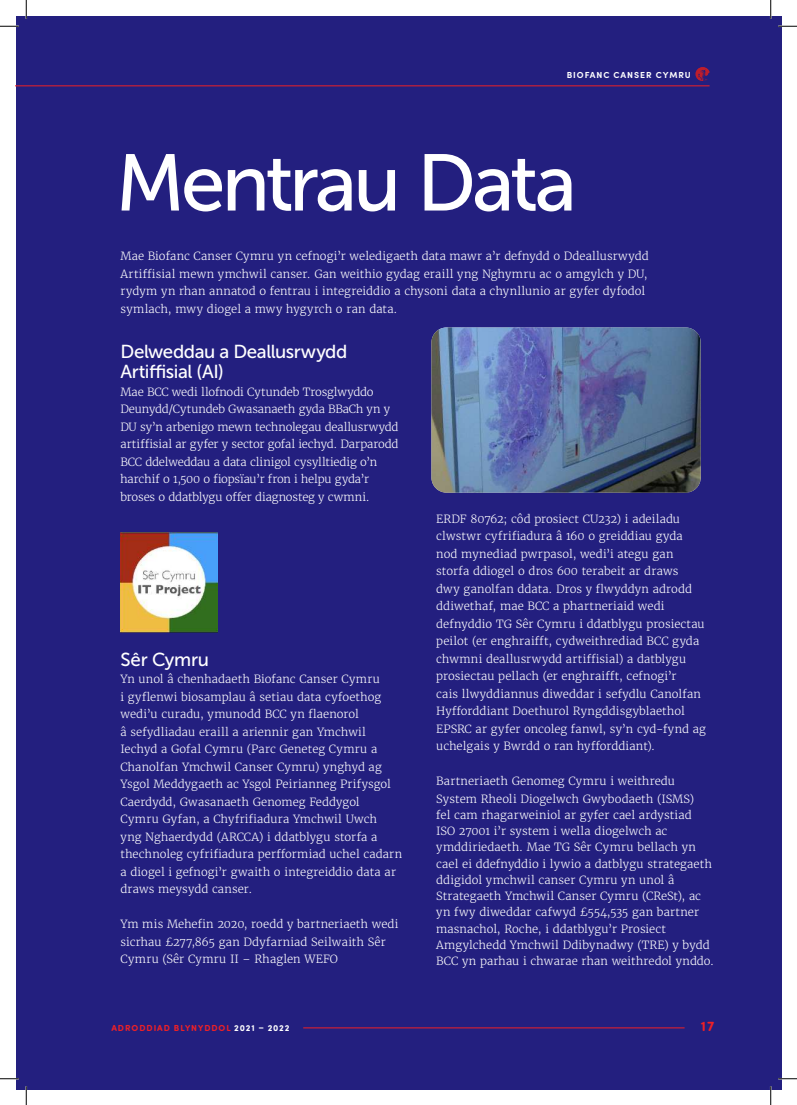
<style>
.page{position:relative;width:797px;height:1105px;background:#fff}
.page>*{position:absolute;margin:0;border:0;box-sizing:border-box;transform-origin:0 0}
.t1{font:80px "Museo Sans 500";letter-spacing:-.05em;color:#fff}
.t2{font:18.75px/20px "Museo Sans 500";letter-spacing:-.025em;color:#fff}
.t3{font:700 13.75px "Sofia Pro Soft";color:#ee2026}
.t4{font:300 11.25px/17.5px "Merriweather";letter-spacing:.005em;color:#fff}
.t5{font:300 11.25px/17.5px "Merriweather";letter-spacing:-.015em;color:#fff}
.t6{font:700 8.75px "Sofia Pro Soft";letter-spacing:.11em;color:#ee2026}
.t7{font:700 8.75px "Sofia Pro";letter-spacing:.11em;color:#fff}
.s1{color:#fff}
</style>
<div class="page">
<div style="left:16px;top:16px;width:765px;height:1073px;background:#231f7f"></div>
<hr style="left:16px;top:86px;width:693px;height:1px;background:#ee2026">
<hr style="left:303px;top:1028px;width:381px;height:1px;background:#ee2026">
<svg style="left:695px;top:67px;width:14px;height:14px"></svg>
<img style="left:120px;top:533px;width:97px;height:100px">
<img style="left:431px;top:327px;width:269px;height:166px">
<svg style="left:0;top:25px;width:19px;height:2px"></svg>
<svg style="left:778px;top:25px;width:19px;height:2px"></svg>
<svg style="left:0;top:1078px;width:19px;height:1px"></svg>
<svg style="left:778px;top:1078px;width:19px;height:1px"></svg>
<svg style="left:25px;top:0;width:2px;height:19px"></svg>
<svg style="left:25px;top:1086px;width:2px;height:19px"></svg>
<svg style="left:770px;top:0;width:1px;height:19px"></svg>
<svg style="left:770px;top:1086px;width:1px;height:19px"></svg>
<p class="t7" style="left:566px;top:68px;width:126px">BIOFANC CANSER CYMRU</p>
<h1 class="t1" style="left:116px;top:139px;width:463px">Mentrau Data</h1>
<p class="t4" style="left:120px;top:247px;width:529px">Mae Biofanc Canser Cymru yn cefnogi’r weledigaeth data mawr a’r defnydd o Ddeallusrwydd Artiffisial mewn ymchwil canser. Gan weithio gydag eraill yng Nghymru ac o amgylch y DU, rydym yn rhan annatod o fentrau i integreiddio a chysoni data a chynllunio ar gyfer dyfodol symlach, mwy diogel a mwy hygyrch o ran data.</p>
<h2 class="t2" style="left:120px;top:342px;width:228px">Delweddau a Deallusrwydd<br>Artiffisial (AI)</h2>
<p class="t5" style="left:120px;top:383px;width:279px">Mae BCC wedi llofnodi Cytundeb Trosglwyddo Deunydd/Cytundeb Gwasanaeth gyda BBaCh yn y DU sy’n arbenigo mewn technolegau deallusrwydd artiffisial ar gyfer y sector gofal iechyd. Darparodd BCC ddelweddau a data clinigol cysylltiedig o’n harchif o 1,500 o fiopsïau’r fron i helpu gyda’r broses o ddatblygu offer diagnosteg y cwmni.</p>
<h2 class="t2" style="left:120px;top:649px;width:90px">Sêr Cymru</h2>
<p class="t4" style="left:120px;top:670px;width:283px">Yn unol â chenhadaeth Biofanc Canser Cymru<br>i gyflenwi biosamplau â setiau data cyfoethog wedi’u curadu, ymunodd BCC yn flaenorol<br>â sefydliadau eraill a ariennir gan Ymchwil Iechyd a Gofal Cymru (Parc Geneteg Cymru a Chanolfan Ymchwil Canser Cymru) ynghyd ag Ysgol Meddygaeth ac Ysgol Peirianneg Prifysgol Caerdydd, Gwasanaeth Genomeg Feddygol<br>Cymru Gyfan, a Chyfrifiadura Ymchwil Uwch<br>yng Nghaerdydd (ARCCA) i ddatblygu storfa a thechnoleg cyfrifiadura perfformiad uchel cadarn a diogel i gefnogi’r gwaith o integreiddio data ar draws meysydd canser.</p>
<p class="t4" style="left:120px;top:915px;width:279px">Ym mis Mehefin 2020, roedd y bartneriaeth wedi sicrhau £277,865 gan Ddyfarniad Seilwaith Sêr<br>Cymru (Sêr Cymru II – Rhaglen WEFO</p>
<p class="t6" style="left:111px;top:1022px;width:180px">ADRODDIAD BLYNYDDOL <span class="s1">2021 – 2022</span></p>
<p class="t4" style="left:436px;top:510px;width:271px">ERDF 80762; côd prosiect CU232) i adeiladu clwstwr cyfrifiadura â 160 o greiddiau gyda nod mynediad pwrpasol, wedi’i ategu gan storfa ddiogel o dros 600 terabeit ar draws<br>dwy ganolfan ddata. Dros y flwyddyn adrodd ddiwethaf, mae BCC a phartneriaid wedi defnyddio TG Sêr Cymru i ddatblygu prosiectau peilot (er enghraifft, cydweithrediad BCC gyda chwmni deallusrwydd artiffisial) a datblygu prosiectau pellach (er enghraifft, cefnogi’r<br>cais llwyddiannus diweddar i sefydlu Canolfan Hyfforddiant Doethurol Ryngddisgyblaethol EPSRC ar gyfer oncoleg fanwl, sy’n cyd-fynd ag uchelgais y Bwrdd o ran hyfforddiant).</p>
<p class="t4" style="left:436px;top:772px;width:259px">Bartneriaeth Genomeg Cymru i weithredu<br>System Rheoli Diogelwch Gwybodaeth (ISMS)</p>
<p class="t4" style="left:436px;top:807px;width:279px;line-height:16.2px">fel cam rhagarweiniol ar gyfer cael ardystiad<br>ISO 27001 i’r system i wella diogelwch ac ymddiriedaeth. Mae TG Sêr Cymru bellach yn cael ei ddefnyddio i lywio a datblygu strategaeth ddigidol ymchwil canser Cymru yn unol â Strategaeth Ymchwil Canser Cymru (CReSt), ac yn fwy diweddar cafwyd £554,535 gan bartner masnachol, Roche, i ddatblygu’r Prosiect Amgylchedd Ymchwil Ddibynadwy (TRE) y bydd BCC yn parhau i chwarae rhan weithredol ynddo.</p>
<p class="t3" style="left:700px;top:1016px;width:15px">17</p>
</div>
